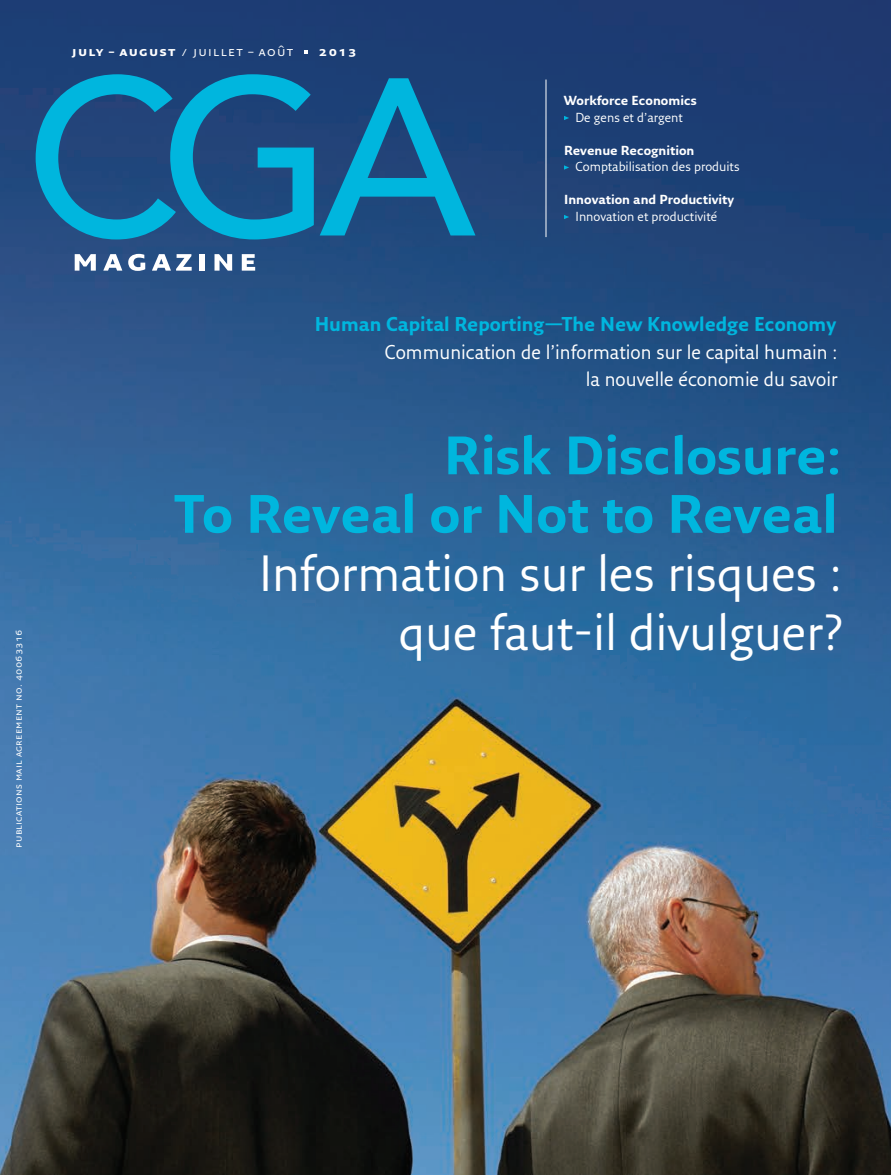
<style>
.page{position:relative;width:891px;height:1175px;background:#fff}
.page>*{position:absolute;margin:0;border:0;box-sizing:border-box;transform-origin:0 0}
.t1{font:700 52.5px/58.5px "Fresco Sans";color:#00b6de;text-align:right}
.t2{font:49.5px/58.5px "Fresco Sans";color:#fff;text-align:right}
.t3{font:19.5px/27px "Fresco Sans";color:#fff;text-align:right}
.t4{font:700 19.5px "Fresco Sans";color:#00b6de}
.t5{font:13.8px "Fresco Sans SC";letter-spacing:.1em;color:#fff}
.t6{font:700 13.8px "Fresco Sans SC";color:#fff}
.t7{font:12.75px "Fresco Sans";color:#fff}
.t8{font:700 12.75px "Fresco Sans";color:#fff}
.t9{font:10.5px "Fresco Sans SC";letter-spacing:.025em;color:#fff}
.s1{font-weight:700}
</style>
<div class="page">
<img style="left:0;top:0;width:891px;height:1174px">
<hr style="left:546px;top:80px;width:1px;height:157px;background:#fff">
<svg style="left:564px;top:116px;width:5px;height:4px"></svg>
<svg style="left:564px;top:165px;width:5px;height:5px"></svg>
<svg style="left:564px;top:215px;width:5px;height:4px"></svg>
<svg style="left:75px;top:254px;width:21px;height:17px"></svg>
<svg style="left:103px;top:254px;width:19px;height:17px"></svg>
<svg style="left:128px;top:254px;width:17px;height:17px"></svg>
<svg style="left:152px;top:254px;width:40px;height:17px"></svg>
<div style="left:199px;top:254px;width:5px;height:17px;background:#fff"></div>
<svg style="left:215px;top:254px;width:17px;height:17px"></svg>
<svg style="left:242px;top:254px;width:13px;height:17px"></svg>
<svg style="left:36px;top:74px;width:278px;height:165px"></svg>
<svg style="left:320px;top:78px;width:155px;height:157px"></svg>
<p class="t9" style="left:12px;top:847px;width:220px;rotate:-90deg">publications mail agreement no. 40063316</p>
<p class="t5" style="left:72px;top:42px;width:223px"><span class="s1">july – august</span> / juillet – août</p>
<p class="t6" style="left:319px;top:42px;width:39px">2013</p>
<p class="t8" style="left:564px;top:93px;width:134px">Workforce Economics</p>
<p class="t7" style="left:576px;top:109px;width:109px">De gens et d’argent</p>
<p class="t8" style="left:564px;top:142px;width:132px">Revenue Recognition</p>
<p class="t7" style="left:576px;top:159px;width:166px">Comptabilisation des produits</p>
<p class="t8" style="left:564px;top:192px;width:171px">Innovation and Productivity</p>
<p class="t7" style="left:576px;top:208px;width:143px">Innovation et productivité</p>
<p class="t4" style="left:315px;top:312px;width:523px">Human Capital Reporting—The New Knowledge Economy</p>
<p class="t3" style="left:385px;top:338px;width:454px">Communication de l’information sur le capital humain : la nouvelle économie du savoir</p>
<h1 class="t1" style="left:175px;top:426px;width:668px">Risk Disclosure:<br>To Reveal or Not to Reveal</h1>
<h2 class="t2" style="left:259px;top:544px;width:586px">Information sur les risques : que faut-il divulguer?</h2>
</div>
